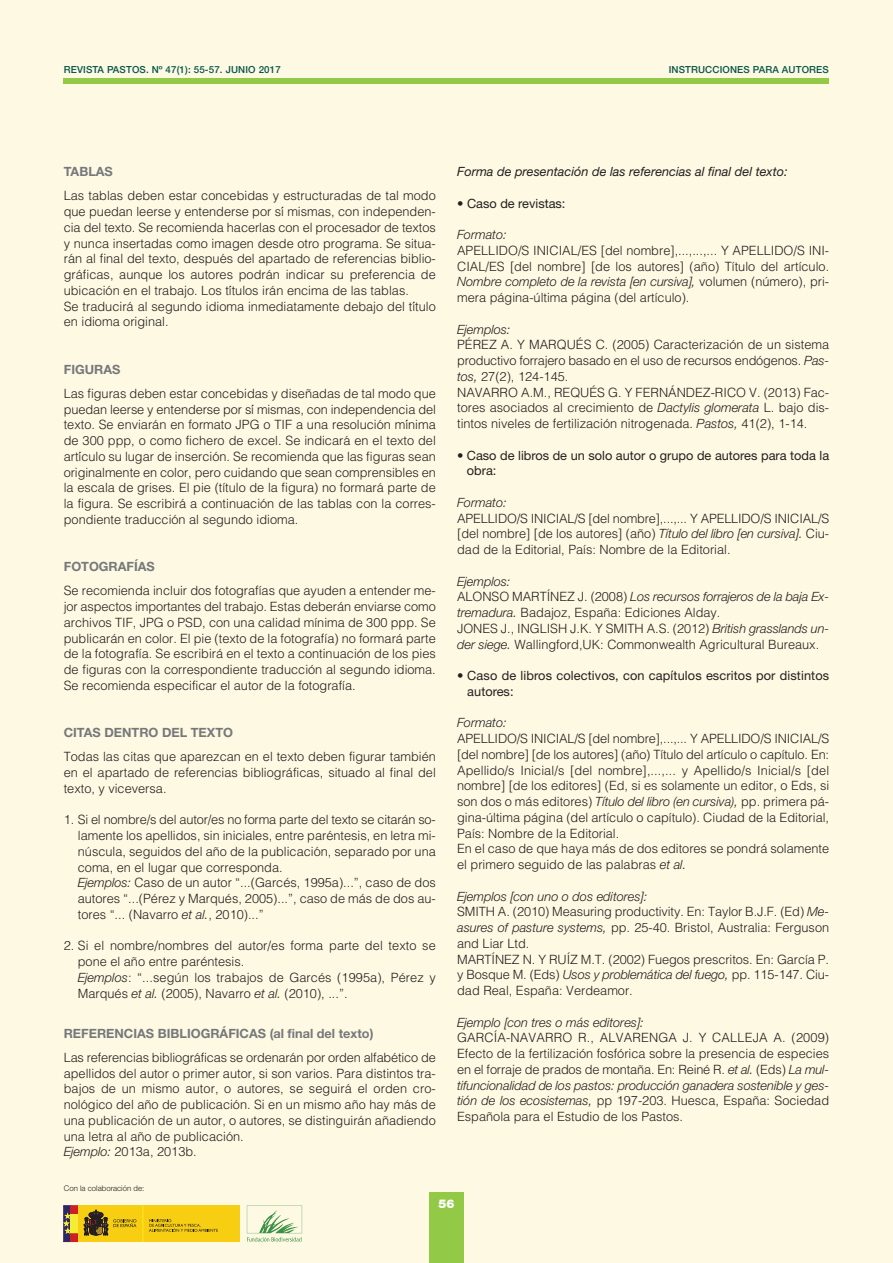
<style>
.page{position:relative;width:893px;height:1263px;background:#fdf9e2}
.page>*{position:absolute;margin:0;border:0;box-sizing:border-box;transform-origin:0 0}
.t1{font:300 12.75px/15.8px "Helvetica";color:#231f20}
.t2{font:italic 300 12.75px/15.8px "Helvetica Neue LT Std";color:#231f20}
.t3{font:12.75px/15.8px "Helvetica Neue LT Std";color:#231f20}
.t4{font:700 12.75px "Helvetica Neue LT Std";color:#76787b}
.t5{font:italic 12.75px "Helvetica Neue LT Std";color:#231f20}
.t6{font:900 12px "Helvetica Neue LT Std";color:#fff}
.t7{font:500 9.75px "Helvetica Neue LT Std";letter-spacing:.015em;color:#075649}
.t8{font:300 7.8px "Helvetica Neue LT Std";color:#231f20}
.s1{font-family:"Helvetica Neue LT Std";font-style:italic}
.s2{font-family:"Helvetica";font-style:normal}
</style>
<div class="page">
<div style="left:64px;top:79px;width:765px;height:5px;background:#92c947"></div>
<svg style="left:247px;top:1205px;width:55px;height:36px"></svg>
<div style="left:64px;top:1205px;width:7px;height:36px;background:#2e2766"></div>
<div style="left:64px;top:1205px;width:7px;height:37px;border:1px solid #2e2766"></div>
<div style="left:71px;top:1205px;width:7px;height:36px;background:#cc2026"></div>
<div style="left:71px;top:1205px;width:7px;height:37px;border:1px solid #cc2026"></div>
<svg style="left:64px;top:1213px;width:7px;height:20px"></svg>
<div style="left:71px;top:1215px;width:7px;height:18px;background:#f5ed33"></div>
<div style="left:78px;top:1205px;width:162px;height:37px;background:#f7ce11"></div>
<svg style="left:84px;top:1210px;width:52px;height:25px"></svg>
<hr style="left:142px;top:1205px;width:2px;height:37px;background:#fae21a">
<svg style="left:149px;top:1219px;width:69px;height:13px"></svg>
<div style="left:429px;top:1193px;width:34px;height:70px;background:#92c947"></div>
<p class="t7" style="left:64px;top:66px;width:219px">REVISTA PASTOS. Nº 47(1): 55-57. JUNIO 2017</p>
<p class="t7" style="left:669px;top:66px;width:162px">INSTRUCCIONES PARA AUTORES</p>
<p class="t4" style="left:64px;top:167px;width:51px">TABLAS</p>
<p class="t1" style="left:64px;top:187px;width:374px">Las tablas deben estar concebidas y estructuradas de tal modo que puedan leerse y entenderse por sí mismas, con independen&shy;cia del texto. Se recomienda hacerlas con el procesador de textos y nunca insertadas como imagen desde otro programa. Se situa&shy;rá n al final del texto, despué s del apartado de referencias biblio&shy;grá ficas, aunque los autores podrá n indicar su preferencia de ubicació n en el trabajo. Los títulos irá n encima de las tablas.<br>Se traducirá al segundo idioma inmediatamente debajo del título en idioma original.</p>
<p class="t4" style="left:64px;top:364px;width:58px">FIGURAS</p>
<p class="t1" style="left:64px;top:384px;width:374px;text-align:justify">Las figuras deben estar concebidas y diseñadas de tal modo que puedan leerse y entenderse por sí mismas, con independencia del texto. Se enviará n en formato JPG o TIF a una resolució n mínima de 300 ppp, o como fichero de excel. Se indicará en el texto del artículo su lugar de inserció n. Se recomienda que las figuras sean originalmente en color, pero cuidando que sean comprensibles en la escala de grises. El pie (título de la figura) no formará parte de la figura. Se escribirá a continuació n de las tablas con la corres&shy;pondiente traducció n al segundo idioma.</p>
<p class="t4" style="left:64px;top:562px;width:93px">FOTOGRAFÍAS</p>
<p class="t1" style="left:64px;top:582px;width:374px;text-align:justify">Se recomienda incluir dos fotografías que ayuden a entender me&shy;jor aspectos importantes del trabajo. Estas deberán enviarse como archivos TIF, JPG o PSD, con una calidad mínima de 300 ppp. Se publicarán en color. El pie (texto de la fotografía) no formará parte de la fotografía. Se escribirá en el texto a continuación de los pies de figuras con la correspondiente traducción al segundo idioma.<br>Se recomienda especificar el autor de la fotografía.</p>
<p class="t4" style="left:64px;top:728px;width:171px">CITAS DENTRO DEL TEXTO</p>
<p class="t1" style="left:64px;top:748px;width:374px;text-align:justify">Todas las citas que aparezcan en el texto deben figurar también en el apartado de referencias bibliográficas, situado al final del texto, y viceversa.</p>
<p class="t1" style="left:78px;top:811px;width:360px;text-indent:-14px">1. Si el nombre/s del autor/es no forma parte del texto se citarán so&shy;lamente los apellidos, sin iniciales, entre paré ntesis, en letra mi&shy;nú scula, seguidos del año de la publicació n, separado por una coma, en el lugar que corresponda.<br><span class="s1">Ejemplos:</span> Caso de un autor “...(Garcés, 1995a)...”, caso de dos autores “...(Pérez y Marqués, 2005)...”, caso de más de dos au&shy;tores “... (Navarro <span class="s1">et al.</span>, 2010)...”</p>
<p class="t1" style="left:78px;top:937px;width:360px;text-indent:-14px">2. Si el nombre/nombres del autor/es forma parte del texto se pone el año entre paréntesis.<br><span class="s1">Ejemplos</span>: “...según los trabajos de Garcés (1995a), Pérez y Marqués <span class="s1">et al.</span> (2005), Navarro <span class="s1">et al.</span> (2010), ...”.</p>
<p class="t4" style="left:64px;top:1028px;width:311px">REFERENCIAS BIBLIOGRÁFICAS (al final del texto)</p>
<p class="t1" style="left:64px;top:1048px;width:374px">Las referencias bibliográ ficas se ordenará n por orden alfabé tico de apellidos del autor o primer autor, si son varios. Para distintos tra&shy;bajos de un mismo autor, o autores, se seguirá el orden cro&shy;noló gico del año de publicació n. Si en un mismo año hay má s de una publicació n de un autor, o autores, se distinguirá n añadiendo una letra al año de publicació n.<br><span class="s1">Ejemplo:</span> 2013a, 2013b.</p>
<p class="t8" style="left:64px;top:1185px;width:82px">Con la colaboración de:</p>
<p class="t5" style="left:457px;top:167px;width:332px">Forma de presentación de las referencias al final del texto:</p>
<p class="t3" style="left:457px;top:196px;width:110px">• Caso de revistas:</p>
<p class="t2" style="left:457px;top:228px;width:51px">Formato:</p>
<p class="t1" style="left:457px;top:241px;width:374px">APELLIDO/S INICIAL/ES [del nombre],...,...,... Y APELLIDO/S INI-<br>CIAL/ES [del nombre] [de los autores] (año) Título del artículo.</p>
<p class="t2" style="left:457px;top:275px;width:374px">Nombre completo de la revista [en cursiva], <span class="s2">volumen (número), pri-</span></p>
<p class="t1" style="left:457px;top:289px;width:234px">mera página-última página (del artículo).</p>
<p class="t2" style="left:457px;top:322px;width:55px">Ejemplos:</p>
<p class="t1" style="left:457px;top:336px;width:374px">PÉREZ A. Y MARQUÉS C. (2005) Caracterización de un sistema productivo forrajero basado en el uso de recursos endógenos. <span class="s1">Pas&shy;tos,</span> 27(2), 124-145.<br>NAVARRO A.M., REQUÉS G. Y FERNÁNDEZ-RICO V. (2013) Fac&shy;tores asociados al crecimiento de <span class="s1">Dactylis glomerata</span> L. bajo dis&shy;tintos niveles de fertilización nitrogenada. <span class="s1">Pastos,</span> 41(2), 1-14.</p>
<p class="t3" style="left:467px;top:448px;width:364px;text-indent:-10px">• Caso de libros de un solo autor o grupo de autores para toda la obra:</p>
<p class="t2" style="left:457px;top:496px;width:51px">Formato:</p>
<p class="t1" style="left:457px;top:509px;width:374px;text-align:justify">APELLIDO/S INICIAL/S [del nombre],...,... Y APELLIDO/S INICIAL/S [del nombre] [de los autores] (año) <span class="s1">Título del libro [en cursiva].</span> Ciu&shy;dad de la Editorial, País: Nombre de la Editorial.</p>
<p class="t2" style="left:457px;top:574px;width:374px">Ejemplos:<br><span class="s2">ALONSO MARTÍNEZ J. (2008)</span> Los recursos forrajeros de la baja Ex-</p>
<p class="t1" style="left:457px;top:604px;width:374px"><span class="s1">tremadura.</span> Badajoz, España: Ediciones Alday.<br>JONES J., INGLISH J.K. Y SMITH A.S. (2012) <span class="s1">British grasslands un&shy;der siege.</span> Wallingford,UK: Commonwealth Agricultural Bureaux.</p>
<p class="t3" style="left:467px;top:669px;width:363px;text-indent:-10px">• Caso de libros colectivos, con capítulos escritos por distintos autores:</p>
<p class="t2" style="left:457px;top:716px;width:51px">Formato:</p>
<p class="t1" style="left:457px;top:730px;width:374px">APELLIDO/S INICIAL/S [del nombre],...,... Y APELLIDO/S INICIAL/S [del nombre] [de los autores] (año) Título del artículo o capítulo. En:<br>Apellido/s Inicial/s [del nombre],...,... y Apellido/s Inicial/s [del nombre] [de los editores] (Ed, si es solamente un editor, o Eds, si son dos o más editores) <span class="s1">Título del libro (en cursiva),</span> pp. primera pá&shy;gina-última página (del artículo o capítulo). Ciudad de la Editorial, País: Nombre de la Editorial.<br>En el caso de que haya más de dos editores se pondrá solamente el primero seguido de las palabras <span class="s1">et al.</span></p>
<p class="t2" style="left:457px;top:889px;width:192px">Ejemplos [con uno o dos editores]:</p>
<p class="t1" style="left:457px;top:903px;width:374px">SMITH A. (2010) Measuring productivity. En: Taylor B.J.F. (Ed) <span class="s1">Me&shy;asures of pasture systems,</span> pp. 25-40. Bristol, Australia: Ferguson and Liar Ltd.<br>MARTÍNEZ N. Y RUÍZ M.T. (2002) Fuegos prescritos. En: García P. y Bosque M. (Eds) <span class="s1">Usos y problemática del fuego,</span> pp. 115-147. Ciu&shy;dad Real, España: Verdeamor.</p>
<p class="t2" style="left:457px;top:1015px;width:188px">Ejemplo [con tres o más editores]:</p>
<p class="t1" style="left:457px;top:1029px;width:374px;text-align:justify">GARCÍA-NAVARRO R., ALVARENGA J. Y CALLEJA A. (2009)<br>Efecto de la fertilización fosfórica sobre la presencia de especies en el forraje de prados de montaña. En: Reiné R. <span class="s1">et al.</span> (Eds) <span class="s1">La mul-</span></p>
<p class="t2" style="left:457px;top:1078px;width:374px">tifuncionalidad de los pastos: producción ganadera sostenible y ges-</p>
<p class="t1" style="left:457px;top:1092px;width:374px"><span class="s1">tión de los ecosistemas,</span> pp 197-203. Huesca, España: Sociedad<br>Española para el Estudio de los Pastos.</p>
<p class="t6" style="left:438px;top:1200px;width:18px">56</p>
</div>
